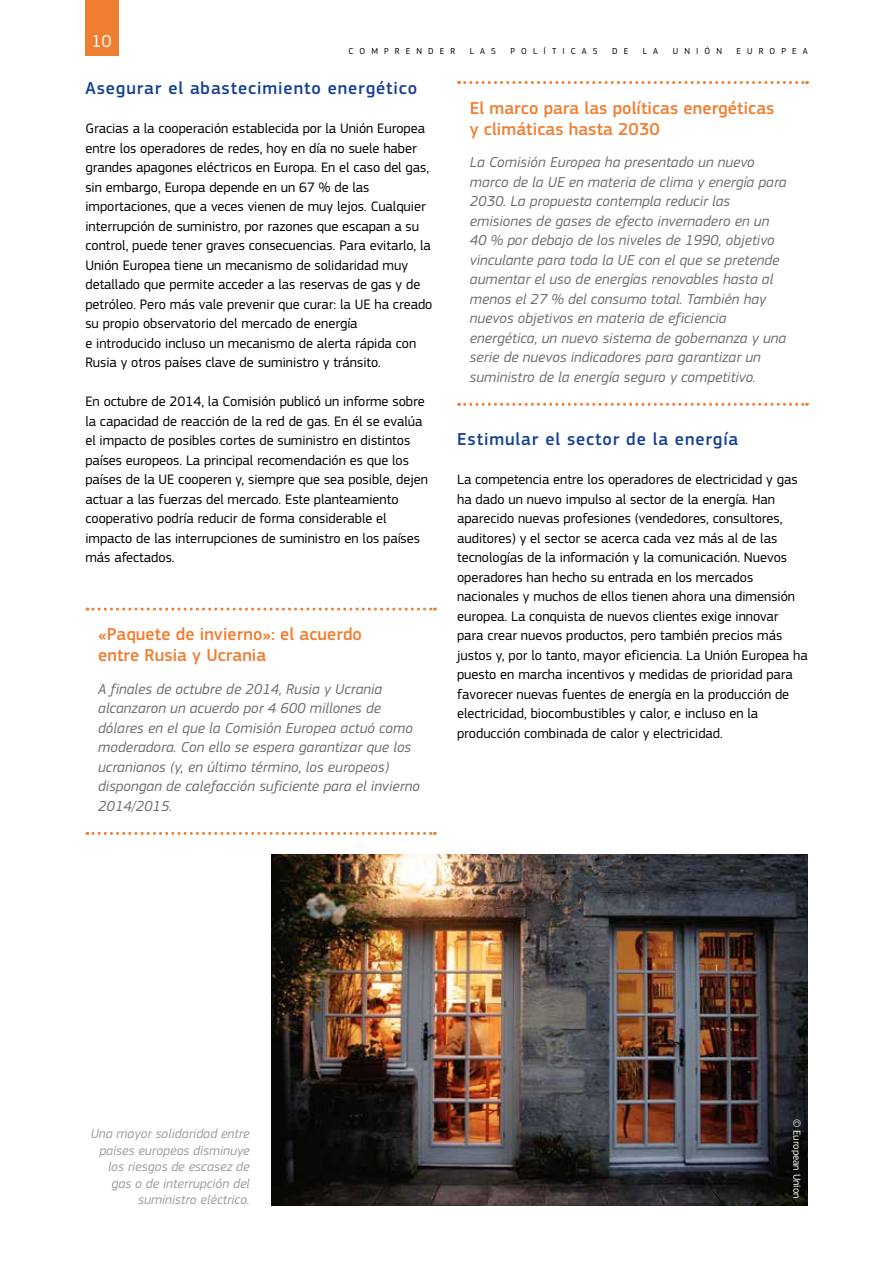
<style>
.page{position:relative;width:893px;height:1263px;background:#fff}
.page>*{position:absolute;margin:0;border:0;box-sizing:border-box;transform-origin:0 0}
.Box_Title{font:500 18px/21px "EC Square Sans Pro";letter-spacing:.005em;color:#f07e31}
.Heading03{font:500 18px "EC Square Sans Pro";letter-spacing:.05em;color:#164194}
.t1{font:18px "EC Square Sans Pro";color:#fff}
.Box_fin{font:italic 15px/19.5px "EC Square Sans Pro";letter-spacing:.005em;color:#706f6f}
.BodyText{font:14.25px/19.5px "EC Square Sans Pro";color:#000}
.legende_R{font:italic 13.5px/16.5px "EC Square Sans Pro";letter-spacing:.005em;color:#9d9d9c;text-align:right}
.copyright_copy{font:10.5px "EC Square Sans Pro";letter-spacing:.005em;color:#fff}
.t2{font:9px "EC Square Sans Pro";letter-spacing:.68em;color:#000}
</style>
<div class="page">
<div style="left:85px;top:0;width:33px;height:55px;background:#f07e31"></div>
<svg style="left:87px;top:608px;width:348px;height:3px"></svg>
<svg style="left:87px;top:832px;width:348px;height:3px"></svg>
<svg style="left:459px;top:81px;width:348px;height:3px"></svg>
<svg style="left:459px;top:403px;width:348px;height:3px"></svg>
<img style="left:271px;top:855px;width:537px;height:351px">
<p class="t1" style="left:92px;top:30px;width:22px">10</p>
<p class="t2" style="left:349px;top:45px;width:108px">COMPRENDER</p>
<p class="t2" style="left:470px;top:45px;width:28px">LAS</p>
<p class="t2" style="left:510px;top:45px;width:89px">POLÍTICAS</p>
<p class="t2" style="left:612px;top:45px;width:18px">D E</p>
<p class="t2" style="left:643px;top:45px;width:17px">L A</p>
<p class="t2" style="left:673px;top:45px;width:51px">UNIÓN</p>
<p class="t2" style="left:736px;top:45px;width:73px">EUROPEA</p>
<p class="Heading03" style="left:85px;top:78px;width:333px">Asegurar el abastecimiento energético</p>
<p class="BodyText" style="left:85px;top:119px;width:348px">Gracias a la cooperación establecida por la Unión Europea entre los operadores de redes, hoy en día no suele haber grandes apagones eléctricos en Europa. En el caso del gas, sin embargo, Europa depende en un 67 % de las importaciones, que a veces vienen de muy lejos. Cualquier interrupción de suministro, por razones que escapan a su control, puede tener graves consecuencias. Para evitarlo, la Unión Europea tiene un mecanismo de solidaridad muy detallado que permite acceder a las reservas de gas y de petróleo. Pero más vale prevenir que curar: la UE ha creado su propio observatorio del mercado de energía<br>e introducido incluso un mecanismo de alerta rápida con Rusia y otros países clave de suministro y tránsito.</p>
<p class="BodyText" style="left:85px;top:392px;width:344px">En octubre de 2014, la Comisión publicó un informe sobre la capacidad de reacción de la red de gas. En él se evalúa el impacto de posibles cortes de suministro en distintos países europeos. La principal recomendación es que los países de la UE cooperen y, siempre que sea posible, dejen actuar a las fuerzas del mercado. Este planteamiento cooperativo podría reducir de forma considerable el impacto de las interrupciones de suministro en los países más afectados.</p>
<p class="Box_Title" style="left:470px;top:98px;width:306px">El marco para las políticas energéticas y climáticas hasta 2030</p>
<p class="Box_fin" style="left:470px;top:152px;width:318px">La Comisión Europea ha presentado un nuevo marco de la UE en materia de clima y energía para 2030. La propuesta contempla reducir las emisiones de gases de efecto invernadero en un 40 % por debajo de los niveles de 1990, objetivo vinculante para toda la UE con el que se pretende aumentar el uso de energías renovables hasta al menos el 27 % del consumo total. También hay nuevos objetivos en materia de eficiencia energética, un nuevo sistema de gobernanza y una serie de nuevos indicadores para garantizar un suministro de la energía seguro y competitivo.</p>
<p class="Heading03" style="left:457px;top:429px;width:283px">Estimular el sector de la energía</p>
<p class="BodyText" style="left:457px;top:470px;width:352px">La competencia entre los operadores de electricidad y gas ha dado un nuevo impulso al sector de la energía. Han aparecido nuevas profesiones (vendedores, consultores, auditores) y el sector se acerca cada vez más al de las tecnologías de la información y la comunicación. Nuevos operadores han hecho su entrada en los mercados nacionales y muchos de ellos tienen ahora una dimensión europea. La conquista de nuevos clientes exige innovar para crear nuevos productos, pero también precios más justos y, por lo tanto, mayor eficiencia. La Unión Europea ha puesto en marcha incentivos y medidas de prioridad para favorecer nuevas fuentes de energía en la producción de electricidad, biocombustibles y calor, e incluso en la producción combinada de calor y electricidad.</p>
<p class="Box_Title" style="left:98px;top:624px;width:265px">«Paquete de invierno»: el acuerdo entre Rusia y Ucrania</p>
<p class="Box_fin" style="left:98px;top:679px;width:323px">A finales de octubre de 2014, Rusia y Ucrania alcanzaron un acuerdo por 4 600 millones de dólares en el que la Comisión Europea actuó como moderadora. Con ello se espera garantizar que los ucranianos (y, en último término, los europeos) dispongan de calefacción suficiente para el invierno 2014/2015.</p>
<p class="legende_R" style="left:91px;top:1126px;width:161px">Una mayor solidaridad entre países europeos disminuye los riesgos de escasez de gas o de interrupción del suministro eléctrico.</p>
<p class="copyright_copy" style="left:803px;top:1118px;width:81px;rotate:90deg">© European Union</p>
</div>
